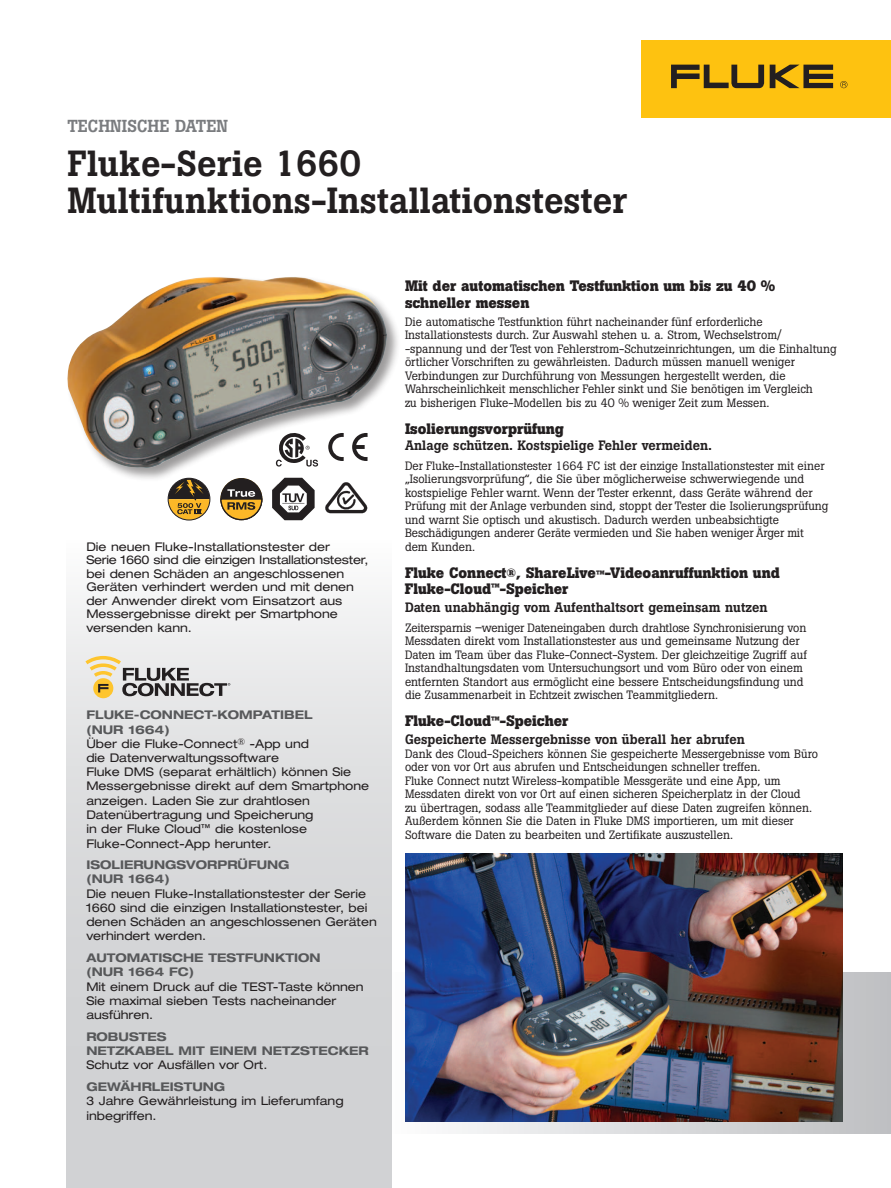
<style>
.page{position:relative;width:891px;height:1188px;background:#fff}
.page>*{position:absolute;margin:0;border:0;box-sizing:border-box;transform-origin:0 0}
.t1{font:500 36px/37.5px "Boton Pro";color:#231f20}
.t2{font:500 17.25px "Boton Pro";color:#7a7c7f}
.t3{font:700 15px/16.5px "Boton Pro";color:#231f20}
.t4{font:500 13.5px "Boton Pro";color:#231f20}
.t5{font:12px/13.5px "Boton Pro";color:#231f20}
.t6{font:expanded 12px/14.2px "Helvetica Neue LT Std";color:#231f20}
.t7{font:700 expanded 12px/14.2px "Helvetica Neue LT Std";color:#57585a}
.s1{font-weight:700;color:#57585a}
.s2{font-size:12px}
</style>
<div class="page">
<div style="left:382px;top:972px;width:509px;height:162px;background:linear-gradient(to right,#fdfefe,#bdbfc1)"></div>
<div style="left:66px;top:540px;width:325px;height:648px;background:linear-gradient(to bottom,#f3f3f3,#c8c9cc)"></div>
<div style="left:642px;top:40px;width:249px;height:78px;background:#fec210"></div>
<svg style="left:770px;top:65px;width:63px;height:23px"></svg>
<svg style="left:671px;top:65px;width:93px;height:23px"></svg>
<svg style="left:840px;top:81px;width:7px;height:7px"></svg>
<div style="left:66px;top:275px;width:336px;height:208px;background:#231f20;opacity:.45"></div>
<img style="left:66px;top:276px;width:321px;height:192px">
<img style="left:405px;top:853px;width:438px;height:269px">
<div style="left:93px;top:678px;width:20px;height:20px;background:#fec52e;border-radius:50%"></div>
<svg style="left:85px;top:656px;width:145px;height:40px"></svg>
<svg style="left:325px;top:482px;width:42px;height:31px"></svg>
<svg style="left:328px;top:433px;width:16px;height:28px"></svg>
<svg style="left:352px;top:433px;width:16px;height:28px"></svg>
<svg style="left:276px;top:433px;width:42px;height:34px"></svg>
<div style="left:221px;top:479px;width:41px;height:41px;background:#231f20;border-radius:50%"></div>
<div style="left:220px;top:478px;width:42px;height:42px;border:1px solid #231f20;border-radius:50%"></div>
<svg style="left:220px;top:489px;width:42px;height:31px"></svg>
<svg style="left:272px;top:478px;width:43px;height:42px"></svg>
<div style="left:168px;top:478px;width:42px;height:43px;border:1px solid #231f20;border-radius:50%"></div>
<svg style="left:168px;top:478px;width:42px;height:42px"></svg>
<h2 class="t2" style="left:68px;top:115px;width:162px">TECHNISCHE DATEN</h2>
<h1 class="t1" style="left:68px;top:144px;width:561px">Fluke-Serie 1660<br>Multifunktions-Installationstester</h1>
<p class="t6" style="left:86px;top:540px;width:284px;line-height:13.5px">Die neuen Fluke-Installationstester der<br>Serie 1660 sind die einzigen Installationstester, bei denen Schäden an angeschlossenen Geräten verhindert werden und mit denen der Anwender direkt vom Einsatzort aus Messergebnisse direkt per Smartphone versenden kann.</p>
<p class="t6" style="left:86px;top:708px;width:284px"><span class="s1">FLUKE-CONNECT-KOMPATIBEL<br>(NUR 1664)<br></span>Über die Fluke-Connect<sup>®</sup> -App und<br>die Datenverwaltungssoftware<br>Fluke DMS (separat erhältlich) können Sie<br>Messergebnisse direkt auf dem Smartphone anzeigen. Laden Sie zur drahtlosen<br>Datenübertragung und Speicherung<br>in der Fluke Cloud<sup>™</sup> die kostenlose<br>Fluke-Connect-App herunter.</p>
<p class="t7" style="left:86px;top:858px;width:205px">ISOLIERUNGSVORPRÜFUNG (NUR 1664)</p>
<p class="t6" style="left:86px;top:886px;width:292px">Die neuen Fluke-Installationstester der Serie 1660 sind die einzigen Installationstester, bei denen Schäden an angeschlossenen Geräten verhindert werden.</p>
<p class="t7" style="left:86px;top:950px;width:236px">AUTOMATISCHE TESTFUNKTION (NUR 1664 FC)</p>
<p class="t6" style="left:86px;top:979px;width:279px">Mit einem Druck auf die TEST-Taste können<br>Sie maximal sieben Tests nacheinander ausführen.</p>
<p class="t7" style="left:86px;top:1029px;width:284px">ROBUSTES<br>NETZKABEL MIT EINEM NETZSTECKER</p>
<p class="t6" style="left:86px;top:1058px;width:182px">Schutz vor Ausfällen vor Ort.</p>
<p class="t7" style="left:86px;top:1079px;width:140px">GEWÄHRLEISTUNG</p>
<p class="t6" style="left:86px;top:1094px;width:259px">3 Jahre Gewährleistung im Lieferumfang inbegriffen.</p>
<p class="t3" style="left:405px;top:278px;width:372px">Mit der automatischen Testfunktion um bis zu 40 % schneller messen</p>
<p class="t5" style="left:405px;top:315px;width:433px">Die automatische Testfunktion führt nacheinander fünf erforderliche Installationstests durch. Zur Auswahl stehen u. a. Strom, Wechselstrom/ -spannung und der Test von Fehlerstrom-Schutzeinrichtungen, um die Einhaltung örtlicher Vorschriften zu gewährleisten. Dadurch müssen manuell weniger Verbindungen zur Durchführung von Messungen hergestellt werden, die Wahrscheinlichkeit menschlicher Fehler sinkt und Sie benötigen im Vergleich<br>zu bisherigen Fluke-Modellen bis zu 40 % weniger Zeit zum Messen.</p>
<p class="t3" style="left:405px;top:420px;width:161px">Isolierungsvorprüfung</p>
<p class="t4" style="left:405px;top:437px;width:309px">Anlage schützen. Kostspielige Fehler vermeiden.</p>
<p class="t5" style="left:405px;top:459px;width:425px">Der Fluke-Installationstester 1664 FC ist der einzige Installationstester mit einer „Isolierungsvorprüfung“, die Sie über möglicherweise schwerwiegende und kostspielige Fehler warnt. Wenn der Tester erkennt, dass Geräte während der Prüfung mit der Anlage verbunden sind, stoppt der Tester die Isolierungsprüfung und warnt Sie optisch und akustisch. Dadurch werden unbeabsichtigte Beschädigungen anderer Geräte vermieden und Sie haben weniger Ärger mit dem Kunden.</p>
<p class="t3" style="left:405px;top:564px;width:376px">Fluke Connect<span class="s2">®</span>, ShareLive<span class="s2">™</span>-Videoanruffunktion und<br>Fluke-Cloud<span class="s2">™</span>-Speicher</p>
<p class="t4" style="left:405px;top:599px;width:364px">Daten unabhängig vom Aufenthaltsort gemeinsam nutzen</p>
<p class="t5" style="left:405px;top:621px;width:403px">Zeitersparnis –weniger Dateneingaben durch drahtlose Synchronisierung von Messdaten direkt vom Installationstester aus und gemeinsame Nutzung der Daten im Team über das Fluke-Connect-System. Der gleichzeitige Zugriff auf Instandhaltungsdaten vom Untersuchungsort und vom Büro oder von einem entfernten Standort aus ermöglicht eine bessere Entscheidungsfindung und die Zusammenarbeit in Echtzeit zwischen Teammitgliedern.</p>
<p class="t3" style="left:405px;top:713px;width:165px">Fluke-Cloud<span class="s2">™</span>-Speicher</p>
<p class="t4" style="left:405px;top:731px;width:341px">Gespeicherte Messergebnisse von überall her abrufen</p>
<p class="t5" style="left:405px;top:747px;width:415px">Dank des Cloud-Speichers können Sie gespeicherte Messergebnisse vom Büro oder von vor Ort aus abrufen und Entscheidungen schneller treffen.<br>Fluke Connect nutzt Wireless-kompatible Messgeräte und eine App, um Messdaten direkt von vor Ort auf einen sicheren Speicherplatz in der Cloud<br>zu übertragen, sodass alle Teammitglieder auf diese Daten zugreifen können.<br>Außerdem können Sie die Daten in Fluke DMS importieren, um mit dieser Software die Daten zu bearbeiten und Zertifikate auszustellen.</p>
</div>
